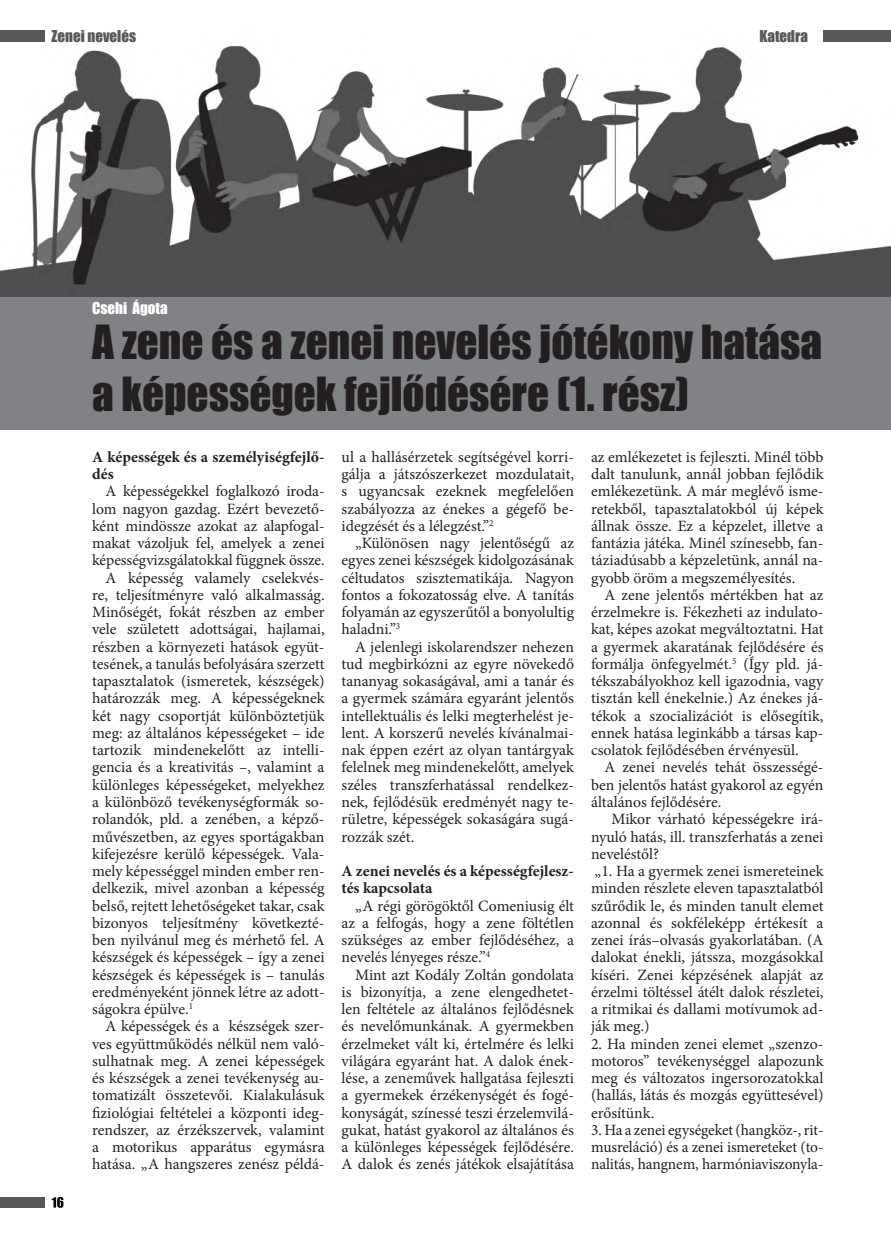
<style>
.page{position:relative;width:891px;height:1233px;background:#fff}
.page>*{position:absolute;margin:0;border:0;box-sizing:border-box;transform-origin:0 0}
.t1{font:43.2px/51.8px "Impact";color:#231f20}
.t2{font:15.75px/17.2px "Minion Pro";color:#231f20;text-align:justify}
.t3{font:700 15.75px/17.2px "Minion Pro";color:#231f20}
.t4{font:15px "Impact";color:#57585a}
.t5{font:15px "Impact";color:#fff}
</style>
<div class="page">
<div style="left:0;top:294px;width:891px;height:135px;background:#808285"></div>
<img style="left:0;top:45px;width:891px;height:252px">
<div style="left:823px;top:30px;width:68px;height:12px;background:#57585a"></div>
<svg style="left:52px;top:1196px;width:11px;height:11px"></svg>
<div style="left:0;top:30px;width:45px;height:12px;background:#57585a"></div>
<div style="left:0;top:1197px;width:45px;height:10px;background:#57585a"></div>
<p class="t4" style="left:52px;top:24px;width:86px">Zenei nevelés</p>
<p class="t4" style="left:759px;top:24px;width:50px">Katedra</p>
<p class="t5" style="left:92px;top:296px;width:77px">Csehi Ágota</p>
<h1 class="t1" style="left:92px;top:315px;width:732px">A zene és a zenei nevelés jótékony hatása a képességek fejlődésére (1. rész)</h1>
<p class="t3" style="left:92px;top:448px;width:234px">A képességek és a személyiségfejlő&shy;dés</p>
<p class="t2" style="left:106px;top:483px;width:220px">A képességekkel foglalkozó iroda-</p>
<p class="t2" style="left:92px;top:500px;width:234px">lom nagyon gazdag. Ezért bevezető-</p>
<p class="t2" style="left:92px;top:517px;width:234px">ként mindössze azokat az alapfogal-</p>
<p class="t2" style="left:92px;top:534px;width:234px">makat vázoljuk fel, amelyek a zenei</p>
<p class="t2" style="left:92px;top:552px;width:234px">képességvizsgálatokkal függnek össze.</p>
<p class="t2" style="left:106px;top:569px;width:220px">A képesség valamely cselekvés-</p>
<p class="t2" style="left:92px;top:586px;width:234px">re, teljesítményre való alkalmasság.</p>
<p class="t2" style="left:92px;top:603px;width:234px">Minőségét, fokát részben az ember</p>
<p class="t2" style="left:92px;top:621px;width:234px">vele született adottságai, hajlamai,</p>
<p class="t2" style="left:92px;top:638px;width:234px">részben a környezeti hatások együt-</p>
<p class="t2" style="left:92px;top:655px;width:234px">tesének, a tanulás befolyására szerzett</p>
<p class="t2" style="left:92px;top:672px;width:234px">tapasztalatok (ismeretek, készségek)</p>
<p class="t2" style="left:92px;top:690px;width:234px">határozzák meg. A képességeknek</p>
<p class="t2" style="left:92px;top:707px;width:234px">két nagy csoportját különböztetjük</p>
<p class="t2" style="left:92px;top:724px;width:234px">meg: az általános képességeket – ide</p>
<p class="t2" style="left:92px;top:741px;width:234px">tartozik mindenekelőtt az intelli-</p>
<p class="t2" style="left:92px;top:759px;width:234px">gencia és a kreativitás –, valamint a</p>
<p class="t2" style="left:92px;top:776px;width:234px">különleges képességeket, melyekhez</p>
<p class="t2" style="left:92px;top:793px;width:234px">a különböző tevékenységformák so-</p>
<p class="t2" style="left:92px;top:810px;width:234px">rolandók, pld. a zenében, a képző-</p>
<p class="t2" style="left:92px;top:827px;width:234px">művészetben, az egyes sportágakban</p>
<p class="t2" style="left:92px;top:845px;width:234px">kifejezésre kerülő képességek. Vala-</p>
<p class="t2" style="left:92px;top:862px;width:234px">mely képességgel minden ember ren-</p>
<p class="t2" style="left:92px;top:879px;width:234px">delkezik, mivel azonban a képesség</p>
<p class="t2" style="left:92px;top:896px;width:234px">belső, rejtett lehetőségeket takar, csak</p>
<p class="t2" style="left:92px;top:914px;width:234px">bizonyos teljesítmény következté-</p>
<p class="t2" style="left:92px;top:931px;width:234px">ben nyilvánul meg és mérhető fel. A</p>
<p class="t2" style="left:92px;top:948px;width:234px">készségek és képességek – így a zenei</p>
<p class="t2" style="left:92px;top:965px;width:234px">készségek és képességek is – tanulás</p>
<p class="t2" style="left:92px;top:983px;width:234px">eredményeként jönnek létre az adott-</p>
<p class="t2" style="left:92px;top:1000px;width:102px">ságokra épülve.<sup>1</sup></p>
<p class="t2" style="left:106px;top:1017px;width:220px">A képességek és a készségek szer-</p>
<p class="t2" style="left:92px;top:1035px;width:234px">ves együttműködés nélkül nem való-</p>
<p class="t2" style="left:92px;top:1052px;width:234px">sulhatnak meg. A zenei képességek</p>
<p class="t2" style="left:92px;top:1069px;width:234px">és készségek a zenei tevékenység au-</p>
<p class="t2" style="left:92px;top:1086px;width:234px">tomatizált összetevői. Kialakulásuk</p>
<p class="t2" style="left:92px;top:1104px;width:234px">fiziológiai feltételei a központi ideg-</p>
<p class="t2" style="left:92px;top:1121px;width:234px">rendszer, az érzékszervek, valamint</p>
<p class="t2" style="left:92px;top:1138px;width:234px">a motorikus apparátus egymásra</p>
<p class="t2" style="left:92px;top:1155px;width:234px">hatása. „A hangszeres zenész példá-</p>
<p class="t2" style="left:591px;top:448px;width:234px">az emlékezetet is fejleszti. Minél több dalt tanulunk, annál jobban fejlődik emlékezetünk. A már meglévő isme&shy;retekből, tapasztalatokból új képek állnak össze. Ez a képzelet, illetve a fantázia játéka. Minél színesebb, fan&shy;táziadúsabb a képzeletünk, annál na&shy;gyobb öröm a megszemélyesítés.</p>
<p class="t2" style="left:591px;top:586px;width:234px;text-indent:13px">A zene jelentős mértékben hat az érzelmekre is. Fékezheti az indulato&shy;kat, képes azokat megváltoztatni. Hat a gyermek akaratának fejlődésére és formálja önfegyelmét.<sup>5</sup> (Így pld. já&shy;tékszabályokhoz kell igazodnia, vagy tisztán kell énekelnie.) Az énekes já&shy;tékok a szocializációt is elősegítik, ennek hatása leginkább a társas kap&shy;csolatok fejlődésében érvényesül.</p>
<p class="t2" style="left:591px;top:759px;width:234px;text-indent:13px">A zenei nevelés tehát összességé&shy;ben jelentős hatást gyakorol az egyén általános fejlődésére.</p>
<p class="t2" style="left:591px;top:810px;width:234px;text-align:left;text-indent:20px">Mikor várható képességekre irá&shy;nyuló hatás, ill. transzferhatás a zenei neveléstől?<br>„1. Ha a gyermek zenei ismereteinek minden részlete eleven tapasztalatból szűrődik le, és minden tanult elemet azonnal és sokféleképp értékesít a zenei írás–olvasás gyakorlatában. (A dalokat énekli, játssza, mozgásokkal kíséri. Zenei képzésének alapját az érzelmi töltéssel átélt dalok részletei, a ritmikai és dallami motívumok ad&shy;ják meg.)</p>
<p class="t2" style="left:591px;top:1034px;width:234px">2. Ha minden zenei elemet „szenzo&shy;motoros” tevékenységgel alapozunk meg és változatos ingersorozatokkal (hallás, látás és mozgás együttesével) erősítünk.</p>
<p class="t2" style="left:591px;top:1121px;width:234px">3. Ha a zenei egységeket (hangköz-, rit&shy;musreláció) és a zenei ismereteket (to&shy;nalitás, hangnem, harmóniaviszonyla-</p>
<p class="t2" style="left:342px;top:448px;width:234px">ul a hallásérzetek segítségével korri&shy;gálja a játszószerkezet mozdulatait, s ugyancsak ezeknek megfelelően szabályozza az énekes a gégefő be&shy;idegzését és a lélegzést.”<sup>2</sup></p>
<p class="t2" style="left:342px;top:534px;width:234px;text-indent:13px">„Különösen nagy jelentőségű az egyes zenei készségek kidolgozásának céltudatos szisztematikája. Nagyon fontos a fokozatosság elve. A tanítás folyamán az egyszerűtől a bonyolultig haladni.”<sup>3</sup></p>
<p class="t2" style="left:342px;top:638px;width:234px;text-indent:13px">A jelenlegi iskolarendszer nehezen tud megbirkózni az egyre növekedő tananyag sokaságával, ami a tanár és a gyermek számára egyaránt jelentős intellektuális és lelki megterhelést je&shy;lent. A korszerű nevelés kívánalmai&shy;nak éppen ezért az olyan tantárgyak felelnek meg mindenekelőtt, amelyek széles transzferhatással rendelkez&shy;nek, fejlődésük eredményét nagy te&shy;rületre, képességek sokaságára sugá&shy;rozzák szét.</p>
<p class="t3" style="left:342px;top:862px;width:234px">A zenei nevelés és a képességfejlesz&shy;tés kapcsolata</p>
<p class="t2" style="left:342px;top:896px;width:234px;text-indent:13px">„A régi görögöktől Comeniusig élt az a felfogás, hogy a zene föltétlen szükséges az ember fejlődéséhez, a nevelés lényeges része.”<sup>4</sup></p>
<p class="t2" style="left:342px;top:966px;width:234px;text-indent:13px">Mint azt Kodály Zoltán gondolata is bizonyítja, a zene elengedhetet&shy;len feltétele az általános fejlődésnek és nevelőmunkának. A gyermekben érzelmeket vált ki, értelmére és lelki világára egyaránt hat. A dalok ének&shy;lése, a zeneművek hallgatása fejleszti a gyermekek érzékenységét és fogé&shy;konyságát, színessé teszi érzelemvilá&shy;gukat, hatást gyakorol az általános és a különleges képességek fejlődésére.<br>A dalok és zenés játékok elsajátítása</p>
</div>
